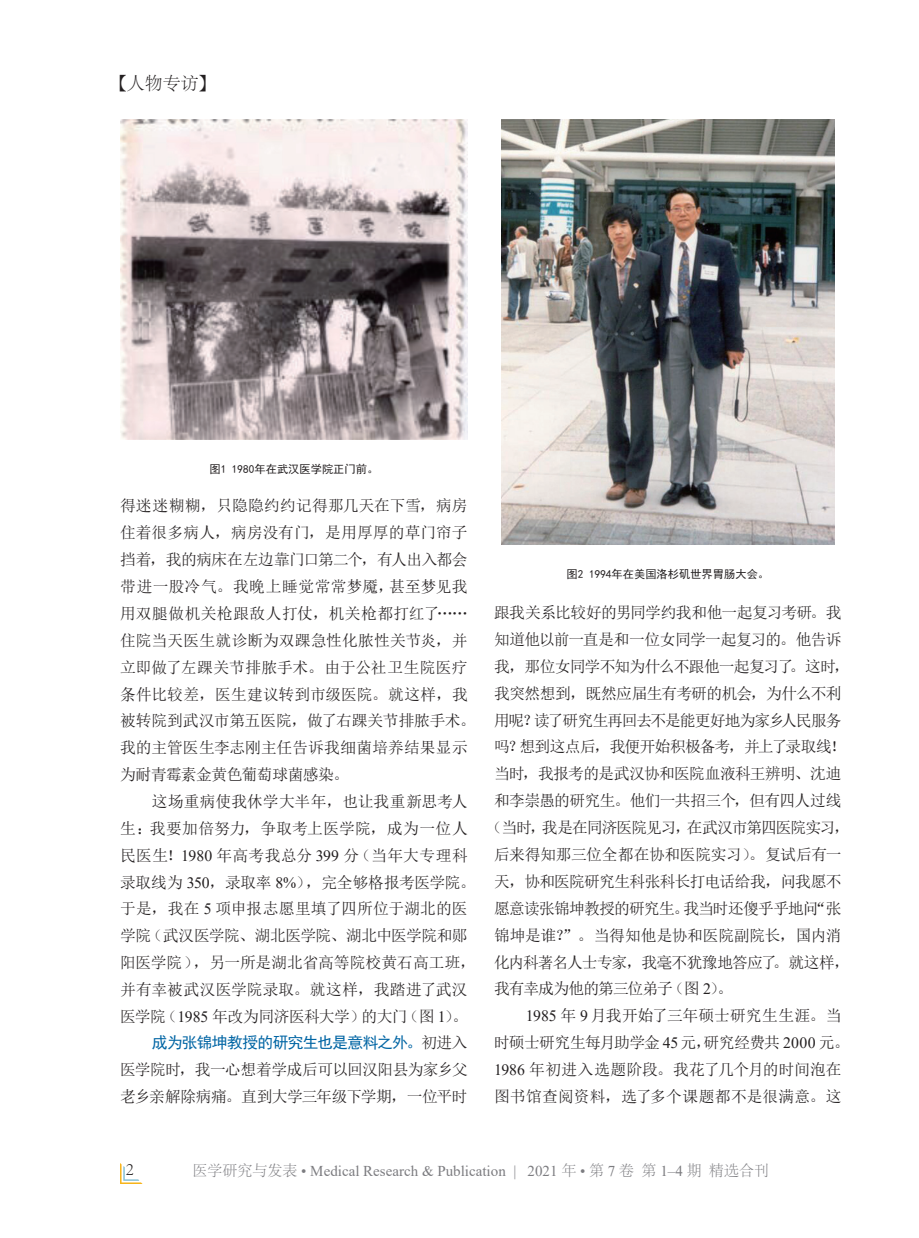
<style>
.page{position:relative;width:919px;height:1238px;background:#fff}
.page>*{position:absolute;margin:0;border:0;box-sizing:border-box;transform-origin:0 0}
.CenterFooter2{font:300 18px "Adobe Song Std";color:#231f20}
.Para{font:15.75px/26.8px "N Sim Sun";color:#231f20}
.Para-2{font:15.75px/26.7px "N Sim Sun";letter-spacing:-.025em;color:#231f20;text-align:justify}
.Para-3{font:15.75px "N Sim Sun";letter-spacing:-.05em;color:#231f20}
.Para-4{font:15.75px "N Sim Sun";letter-spacing:-.06em;color:#231f20}
.Para-5{font:15.75px "N Sim Sun";letter-spacing:-.045em;color:#231f20}
.Para-6{font:15.75px "N Sim Sun";letter-spacing:-.065em;color:#231f20}
.Para-7{font:15.75px "N Sim Sun";letter-spacing:-.055em;color:#231f20}
.t1{font:15px "Times New Roman";color:#7c7c80}
.FigureCaption{font:11.25px "Sim Hei";color:#231f20}
.s1{font-family:"Adobe Fangsong Std";font-weight:400}
.s2{font-family:"Times New Roman"}
.s3{font-family:"Sim Hei";color:#0065a4}
.s4{font-family:"Adobe Song Std";font-weight:300}
</style>
<div class="page">
<svg style="left:120px;top:1163px;width:22px;height:20px"></svg>
<img style="left:501px;top:119px;width:333px;height:426px">
<img style="left:120px;top:119px;width:347px;height:321px">
<p class="CenterFooter2" style="left:109px;top:74px;width:109px"><span class="s1">【</span>人物专访<span class="s1">】</span></p>
<p class="FigureCaption" style="left:209px;top:463px;width:170px">图1 1980年在武汉医学院正门前。</p>
<p class="Para" style="left:120px;top:492px;width:357px">得迷迷糊糊，只隐隐约约记得那几天在下雪，病房住着很多病人，病房没有门，是用厚厚的草门帘子挡着，我的病床在左边靠门口第二个，有人出入都会带进一股冷气。我晚上睡觉常常梦魇，甚至梦见我用双腿做机关枪跟敌人打仗，机关枪都打红了……住院当天医生就诊断为双踝急性化脓性关节炎，并立即做了左踝关节排脓手术。由于公社卫生院医疗条件比较差，医生建议转到市级医院。就这样，我被转院到武汉市第五医院，做了右踝关节排脓手术。我的主管医生李志刚主任告诉我细菌培养结果显示为耐青霉素金黄色葡萄球菌感染。</p>
<p class="Para" style="left:120px;top:787px;width:357px;text-indent:32px">这场重病使我休学大半年，也让我重新思考人生：我要加倍努力，争取考上医学院，成为一位人民医生！<span class="s2">1980</span> 年高考我总分 <span class="s2">399</span> 分（当年大专理科录取线为 <span class="s2">350</span>，录取率 <span class="s2">8%</span>），完全够格报考医学院。于是，我在 <span class="s2">5</span> 项申报志愿里填了四所位于湖北的医学院（武汉医学院、湖北医学院、湖北中医学院和郧阳医学院），另一所是湖北省高等院校黄石高工班，并有幸被武汉医学院录取。就这样，我踏进了武汉医学院（<span class="s2">1985</span> 年改为同济医科大学）的大门（图 <span class="s2">1</span>）。</p>
<p class="Para-2" style="left:120px;top:1029px;width:349px;text-indent:32px"><span class="s3">成为张锦坤教授的研究生也是意料之外。</span>初进入医学院时，我一心想着学成后可以回汉阳县为家乡父老乡亲解除病痛。直到大学三年级下学期，一位平时</p>
<p class="FigureCaption" style="left:566px;top:568px;width:204px">图2 1994年在美国洛杉矶世界胃肠大会。</p>
<p class="Para-2" style="left:494px;top:599px;width:349px">跟我关系比较好的男同学约我和他一起复习考研。我</p>
<p class="Para-2" style="left:494px;top:626px;width:349px">知道他以前一直是和一位女同学一起复习的。他告诉</p>
<p class="Para-3" style="left:494px;top:658px;width:357px">我，那位女同学不知为什么不跟他一起复习了。这时，</p>
<p class="Para-2" style="left:494px;top:679px;width:349px">我突然想到，既然应届生有考研的机会，为什么不利</p>
<p class="Para-6" style="left:494px;top:712px;width:349px">用呢？读了研究生再回去不是能更好地为家乡人民服务</p>
<p class="Para-5" style="left:494px;top:739px;width:353px">吗？想到这点后，我便开始积极备考，并上了录取线！</p>
<p class="Para-2" style="left:494px;top:760px;width:349px">当时，我报考的是武汉协和医院血液科王辨明、沈迪</p>
<p class="Para-5" style="left:494px;top:792px;width:349px">和李崇愚的研究生。他们一共招三个，但有四人过线</p>
<p class="Para-4" style="left:486px;top:819px;width:365px">（当时，我是在同济医院见习，在武汉市第四医院实习，</p>
<p class="Para-2" style="left:494px;top:841px;width:349px">后来得知那三位全都在协和医院实习）。复试后有一</p>
<p class="Para-3" style="left:494px;top:873px;width:349px">天，协和医院研究生科张科长打电话给我，问我愿不</p>
<p class="Para-3" style="left:494px;top:900px;width:349px">愿意读张锦坤教授的研究生。我当时还傻乎乎地问“张</p>
<p class="Para-2" style="left:494px;top:921px;width:349px">锦坤是谁？”。当得知他是协和医院副院长，国内消</p>
<p class="Para-4" style="left:494px;top:954px;width:357px">化内科著名人士专家，我毫不犹豫地答应了。就这样，</p>
<p class="Para-7" style="left:494px;top:980px;width:240px">我有幸成为他的第三位弟子（图 <span class="s2">2</span>）。</p>
<p class="Para" style="left:494px;top:1002px;width:357px;text-indent:32px"><span class="s2">1985</span> 年 <span class="s2">9</span> 月我开始了三年硕士研究生生涯。当时硕士研究生每月助学金 <span class="s2">45</span> 元，研究经费共 <span class="s2">2000</span> 元。<br><span class="s2">1986</span> 年初进入选题阶段。我花了几个月的时间泡在图书馆查阅资料，选了多个课题都不是很满意。这</p>
<p class="CenterFooter2" style="left:126px;top:1158px;width:10px">2</p>
<p class="t1" style="left:192px;top:1160px;width:578px"><span class="s4">医学研究与发表</span> • Medical Research &amp; Publication | 2021 <span class="s4">年</span> • <span class="s4">第</span> 7 <span class="s4">卷 第</span> 1–4 <span class="s4">期 精选合刊</span></p>
</div>
